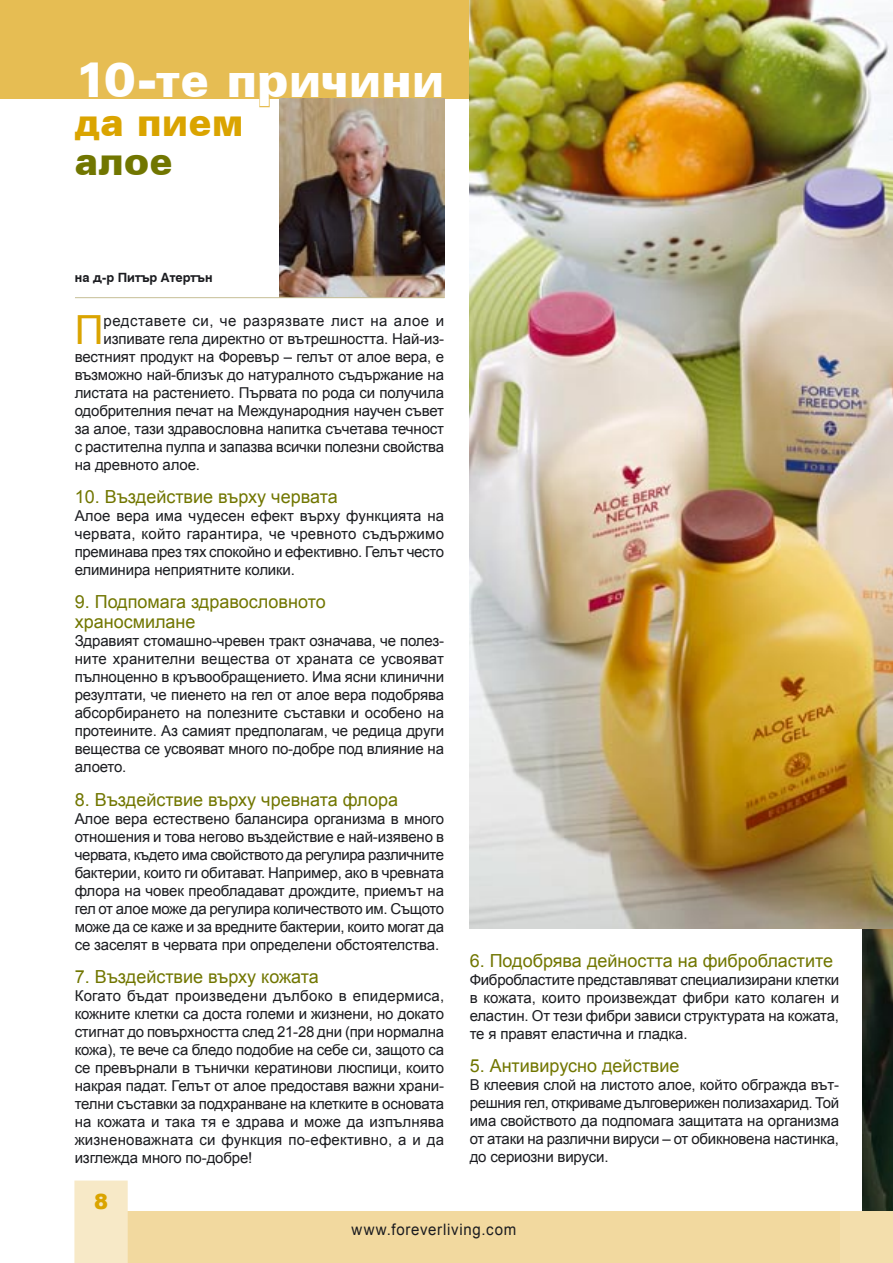
<style>
.page{position:relative;width:893px;height:1263px;background:#fff}
.page>*{position:absolute;margin:0;border:0;box-sizing:border-box;transform-origin:0 0}
.t1{font:900 48px "Zurich Win 95 BT";letter-spacing:-.005em;color:#fff}
.t2{font:40.2px "Arial";color:#daa400}
.t3{font:900 39px "Zurich Win 95 BT";color:#daa400}
.t4{font:900 39px "Zurich Win 95 BT";color:#717600}
.t5{font:900 21px "Arial";color:#daa400}
.t6{font:18px/20.4px "Arial";color:#717600}
.t7{font:15.75px "Arial";letter-spacing:.05em;color:#1b1c20;scale:.95 1}
.t8{font:15px/18px "Arial";letter-spacing:-.01em;color:#1b1c20;text-align:justify}
.t9{font:15px "Arial";letter-spacing:.03em;color:#1b1c20}
.t10{font:700 12.75px "Swiss 721 BT";color:#1b1c20}
</style>
<div class="page">
<img style="left:862px;top:929px;width:31px;height:282px">
<div style="left:0;top:0;width:893px;height:99px;background:#e6bd53"></div>
<div style="left:832px;top:1211px;width:61px;height:52px;background:#f3deac"></div>
<div style="left:77px;top:1211px;width:763px;height:52px;background:#f2d99f"></div>
<div style="left:74px;top:1180px;width:54px;height:83px;background:#f7e9c7"></div>
<img style="left:470px;top:0;width:423px;height:929px">
<img style="left:279px;top:99px;width:165px;height:198px">
<hr style="left:75px;top:297px;width:369px;height:1px;background:#c5be95">
<svg style="left:259px;top:98px;width:184px;height:10px;background:#c0ad8d"></svg>
<h1 class="t1" style="left:75px;top:45px;width:371px">10-те причини</h1>
<h3 class="t3" style="left:75px;top:94px;width:170px">да пием</h3>
<h3 class="t4" style="left:75px;top:133px;width:100px">алое</h3>
<p class="t10" style="left:75px;top:268px;width:139px">на д-р Питър Атертън</p>
<h2 class="t2" style="left:75px;top:303px;width:30px">П</h2>
<p class="t9" style="left:104px;top:310px;width:342px">редставете си, че разрязвате лист на алое и</p>
<p class="t8" style="left:104px;top:329px;width:342px">изпивате гела директно от вътрешността. Най-из-</p>
<p class="t8" style="left:75px;top:347px;width:371px">вестният продукт на Форевър – гелът от алое вера, е</p>
<p class="t8" style="left:75px;top:365px;width:371px">възможно най-близък до натуралното съдържание на</p>
<p class="t8" style="left:75px;top:383px;width:371px">листата на растението. Първата по рода си получила</p>
<p class="t8" style="left:75px;top:401px;width:371px">одобрителния печат на Международния научен съвет</p>
<p class="t8" style="left:75px;top:419px;width:371px">за алое, тази здравословна напитка съчетава течност</p>
<p class="t8" style="left:75px;top:437px;width:371px">с растителна пулпа и запазва всички полезни свойства</p>
<p class="t8" style="left:75px;top:455px;width:127px">на древното алое.</p>
<p class="t6" style="left:75px;top:486px;width:265px">10. Въздействие върху червата</p>
<p class="t8" style="left:75px;top:507px;width:371px">Алое вера има чудесен ефект върху функцията на червата, който гарантира, че чревното съдържимо преминава през тях спокойно и ефективно. Гелът често елиминира неприятните колики.</p>
<p class="t6" style="left:75px;top:592px;width:253px">9. Подпомага здравословното храносмилане</p>
<p class="t8" style="left:75px;top:632px;width:371px">Здравият стомашно-чревен тракт означава, че полез&shy;ните хранителни вещества от храната се усвояват пълноценно в кръвообращението. Има ясни клинични резултати, че пиенето на гел от алое вера подобрява абсорбирането на полезните съставки и особено на протеините. Аз самият предполагам, че редица други вещества се усвояват много по-добре под влияние на алоето.</p>
<p class="t6" style="left:75px;top:789px;width:325px">8. Въздействие върху чревната флора</p>
<p class="t8" style="left:75px;top:809px;width:371px">Алое вера естествено балансира организма в много отношения и това негово въздействие е най-изявено в червата, където има свойството да регулира различните бактерии, които ги обитават. Например, ако в чревната флора на човек преобладават дрождите, приемът на гел от алое може да регулира количеството им. Същото може да се каже и за вредните бактерии, които могат да се заселят в червата при определени обстоятелства.</p>
<p class="t6" style="left:75px;top:966px;width:246px">7. Въздействие върху кожата</p>
<p class="t8" style="left:75px;top:986px;width:371px">Когато бъдат произведени дълбоко в епидермиса, кожните клетки са доста големи и жизнени, но докато стигнат до повърхността след 21-28 дни (при нормална кожа), те вече са бледо подобие на себе си, защото са се превърнали в тънички кератинови люспици, които накрая падат. Гелът от алое предоставя важни храни&shy;телни съставки за подхранване на клетките в основата на кожата и така тя е здрава и може да изпълнява жизненоважната си функция по-ефективно, а и да изглежда много по-добре!</p>
<h3 class="t5" style="left:94px;top:1186px;width:16px">8</h3>
<p class="t6" style="left:470px;top:951px;width:365px">6. Подобрява дейността на фибробластите</p>
<p class="t8" style="left:470px;top:971px;width:371px">Фибробластите представляват специализирани клетки в кожата, които произвеждат фибри като колаген и еластин. От тези фибри зависи структурата на кожата, те я правят еластична и гладка.</p>
<p class="t6" style="left:470px;top:1056px;width:211px">5. Антивирусно действие</p>
<p class="t8" style="left:470px;top:1076px;width:371px">В клеевия слой на листото алое, който обгражда вът&shy;решния гел, откриваме дълговерижен полизахарид. Той има свойството да подпомага защитата на организма от атаки на различни вируси – от обикновена настинка, до сериозни вируси.</p>
<p class="t7" style="left:352px;top:1219px;width:175px">www.foreverliving.com</p>
</div>
